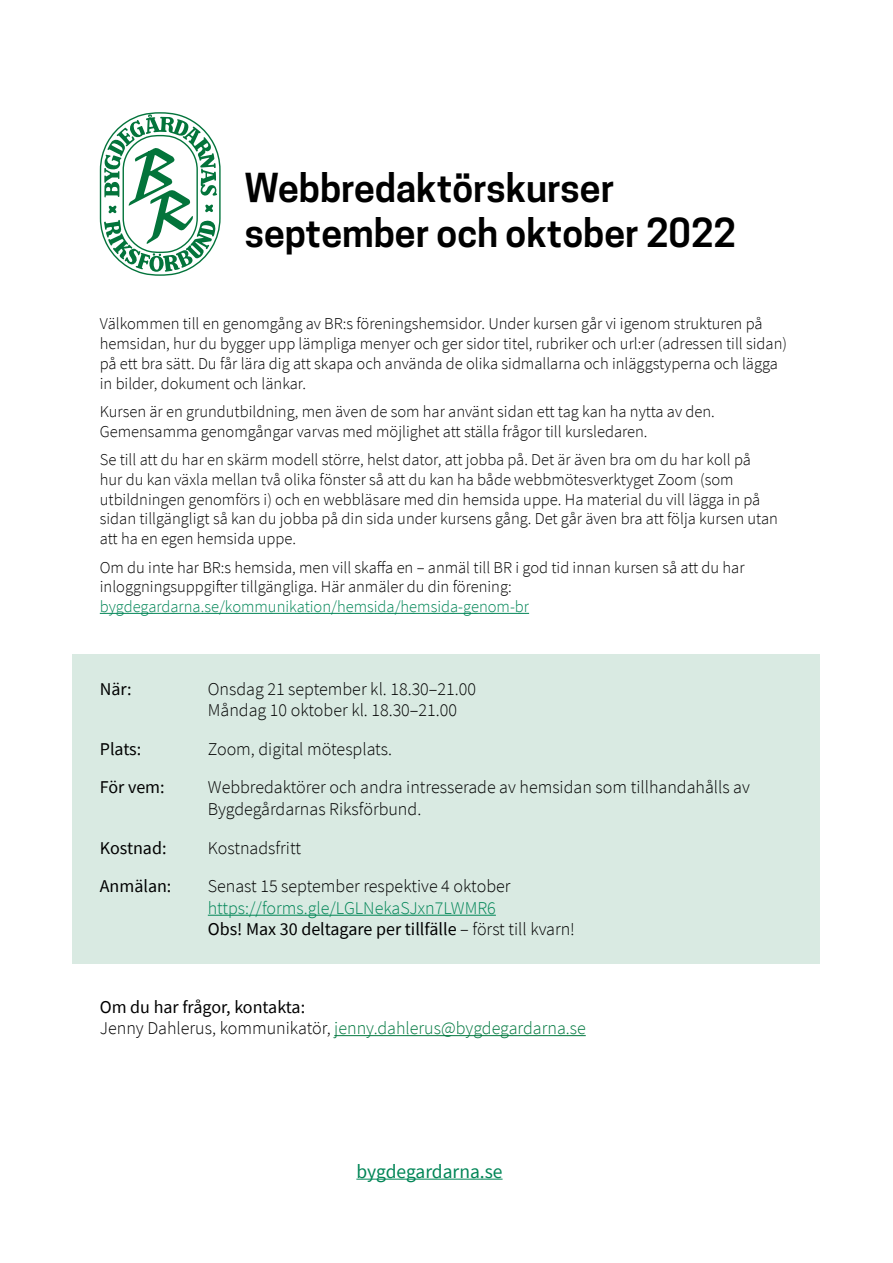
<style>
.page{position:relative;width:893px;height:1263px;background:#fff}
.page>*{position:absolute;margin:0;border:0;box-sizing:border-box;transform-origin:0 0}
.t1{font:600 37.5px/45px "Cooper Hewitt";color:#000}
.t2{font:19.5px "Source Sans Pro";color:#008556}
.t3{font:300 18px/21.6px "Source Sans Pro";color:#000}
.t4{font:300 18px/21.6px "Source Sans Pro";color:#008556}
.t5{font:300 18px/21.6px "Source Sans Pro";color:#00783f}
.t6{font:18px "Source Sans Pro";color:#000}
.t7{font:300 16.5px/19.8px "Source Sans Pro";color:#000}
.t8{font:300 16.5px "Source Sans Pro";color:#008556}
.s1{font-weight:400;color:#000}
.s2{color:#000}
</style>
<div class="page">
<div style="left:72px;top:654px;width:748px;height:309px;background:#d9eae2"></div>
<hr style="left:100px;top:613px;width:429px;height:1px;background:#008556">
<hr style="left:208px;top:915px;width:288px;height:1px;background:#008556">
<hr style="left:334px;top:1035px;width:252px;height:1px;background:#00783f">
<hr style="left:356px;top:1179px;width:147px;height:1px;background:#008556">
<svg style="left:100px;top:112px;width:121px;height:164px"></svg>
<h1 class="t1" style="left:244px;top:166px;width:493px">Webbredaktörskurser september och oktober 2022</h1>
<p class="t7" style="left:100px;top:314px;width:689px">Välkommen till en genomgång av BR:s föreningshemsidor. Under kursen går vi igenom strukturen på hemsidan, hur du bygger upp lämpliga menyer och ger sidor titel, rubriker och url:er (adressen till sidan) på ett bra sätt. Du får lära dig att skapa och använda de olika sidmallarna och inläggstyperna och lägga in bilder, dokument och länkar.</p>
<p class="t7" style="left:100px;top:401px;width:617px">Kursen är en grundutbildning, men även de som har använt sidan ett tag kan ha nytta av den.<br>Gemensamma genomgångar varvas med möjlighet att ställa frågor till kursledaren.</p>
<p class="t7" style="left:100px;top:450px;width:680px">Se till att du har en skärm modell större, helst dator, att jobba på. Det är även bra om du har koll på<br>hur du kan växla mellan två olika fönster så att du kan ha både webbmötesverktyget Zoom (som utbildningen genomförs i) och en webbläsare med din hemsida uppe. Ha material du vill lägga in på sidan tillgängligt så kan du jobba på din sida under kursens gång. Det går även bra att följa kursen utan att ha en egen hemsida uppe.</p>
<p class="t7" style="left:100px;top:557px;width:646px">Om du inte har BR:s hemsida, men vill skaffa en – anmäl till BR i god tid innan kursen så att du har inloggningsuppgifter tillgängliga. Här anmäler du din förening:</p>
<p class="t8" style="left:100px;top:596px;width:431px">bygdegardarna.se/kommunikation/hemsida/hemsida-genom-br</p>
<p class="t6" style="left:100px;top:677px;width:33px">När:</p>
<p class="t3" style="left:208px;top:678px;width:270px">Onsdag 21 september kl. 18.30–21.00<br>Måndag 10 oktober kl. 18.30–21.00</p>
<p class="t6" style="left:100px;top:737px;width:43px">Plats:</p>
<p class="t3" style="left:208px;top:738px;width:186px">Zoom, digital mötesplats.</p>
<p class="t6" style="left:100px;top:776px;width:66px">För vem:</p>
<p class="t3" style="left:208px;top:777px;width:544px">Webbredaktörer och andra intresserade av hemsidan som tillhandahålls av<br>Bygdegårdarnas Riksförbund.</p>
<p class="t6" style="left:100px;top:836px;width:68px">Kostnad:</p>
<p class="t3" style="left:208px;top:837px;width:95px">Kostnadsfritt</p>
<p class="t6" style="left:100px;top:875px;width:73px">Anmälan:</p>
<p class="t3" style="left:208px;top:875px;width:304px">Senast 15 september respektive 4 oktober</p>
<p class="t4" style="left:208px;top:897px;width:369px">https://forms.gle/LGLNekaSJxn7LWMR6<br><span class="s1">Obs! Max 30 deltagare per tillfälle</span> <span class="s2">– först till kvarn!</span></p>
<p class="t5" style="left:100px;top:996px;width:487px"><span class="s1">Om du har frågor, kontakta:<br></span><span class="s2">Jenny Dahlerus, kommunikatör,</span> jenny.dahlerus@bygdegardarna.se</p>
<p class="t2" style="left:356px;top:1159px;width:148px">bygdegardarna.se</p>
</div>
